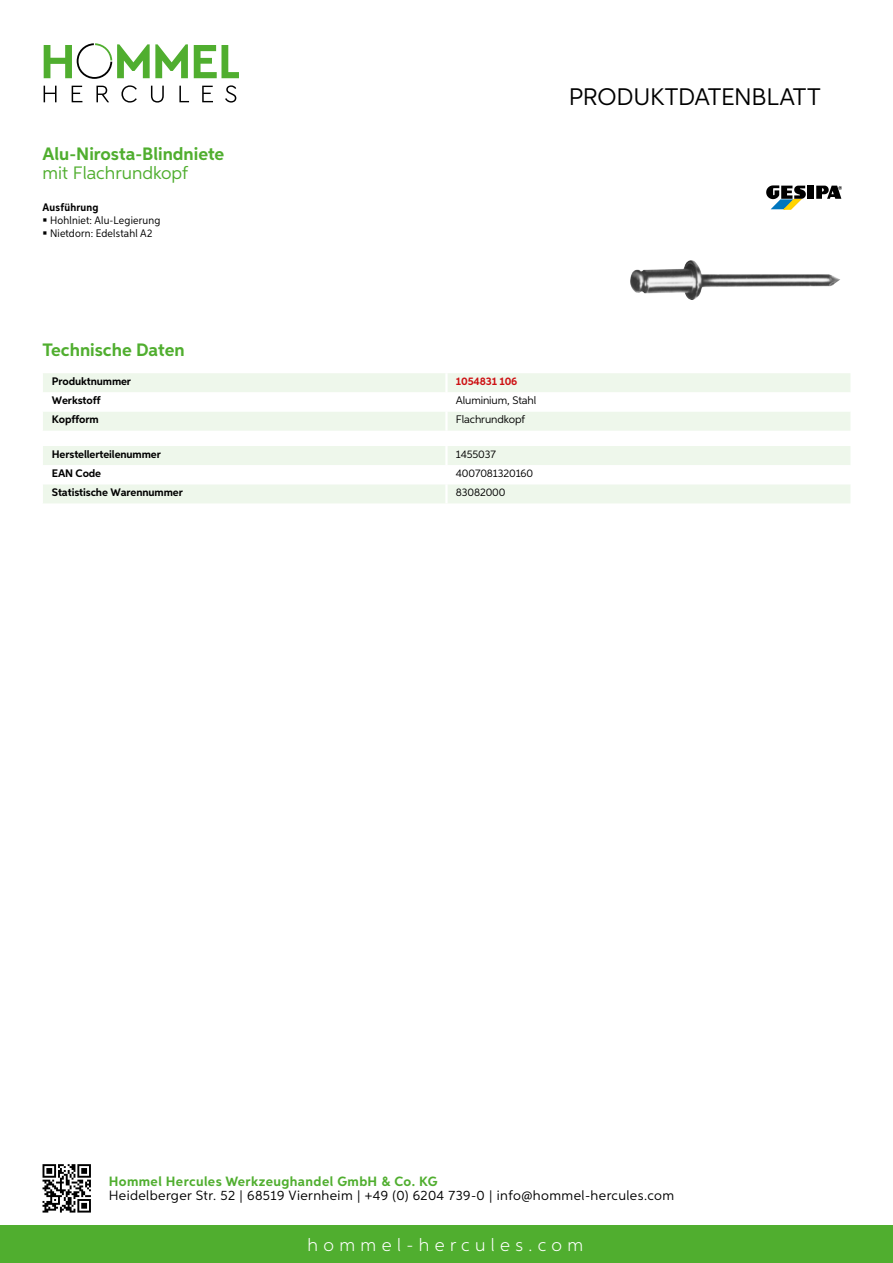
<style>
.page{position:relative;width:893px;height:1263px;background:#fff}
.page>*{position:absolute;margin:0;border:0;box-sizing:border-box;transform-origin:0 0}
.t1{font:24px "Aspira";letter-spacing:-.01em;color:#000}
.t2{font:700 18px "Aspira";color:#50ae2f}
.t3{font:300 18px "Aspira";letter-spacing:.3em;color:#fff}
.t4{font:18px "Aspira";color:#50ae2f}
.t5{font:13.5px "Aspira";letter-spacing:.03em;color:#000}
.t6{font:700 13.5px "Aspira";letter-spacing:.03em;color:#50ae2f}
.t7{font:700 10.95px "Aspira";letter-spacing:-.01em;color:#000}
.t8{font:10.95px "Aspira";letter-spacing:-.01em;color:#000}
.t9{font:10.95px/12.8px "Aspira Nar";letter-spacing:.015em;color:#000}
.t10{font:700 10.95px "Aspira";letter-spacing:-.01em;color:#cd1013}
.t11{font:700 10.95px "Aspira Nar";letter-spacing:.02em;color:#000}
</style>
<div class="page">
<div style="left:0;top:1226px;width:893px;height:37px;background:#50ae2f"></div>
<svg style="left:43px;top:1164px;width:48px;height:48px"></svg>
<svg style="left:194px;top:45px;width:45px;height:33px"></svg>
<svg style="left:44px;top:43px;width:144px;height:36px"></svg>
<svg style="left:44px;top:86px;width:13px;height:16px"></svg>
<svg style="left:72px;top:86px;width:10px;height:16px"></svg>
<svg style="left:96px;top:86px;width:13px;height:16px"></svg>
<svg style="left:121px;top:85px;width:16px;height:18px"></svg>
<svg style="left:151px;top:86px;width:13px;height:17px"></svg>
<svg style="left:179px;top:86px;width:10px;height:16px"></svg>
<svg style="left:202px;top:86px;width:11px;height:16px"></svg>
<svg style="left:225px;top:85px;width:11px;height:18px"></svg>
<svg style="left:43px;top:373px;width:807px;height:58px"></svg>
<hr style="left:445px;top:411px;width:3px;height:20px;background:#fff">
<svg style="left:43px;top:446px;width:807px;height:57px"></svg>
<hr style="left:445px;top:484px;width:3px;height:19px;background:#fff">
<img style="left:630px;top:260px;width:210px;height:40px">
<div style="left:807px;top:186px;width:7px;height:13px;background:#000"></div>
<svg style="left:766px;top:185px;width:40px;height:25px"></svg>
<svg style="left:816px;top:186px;width:26px;height:13px"></svg>
<h2 class="t2" style="left:43px;top:142px;width:183px">Alu-Nirosta-Blindniete</h2>
<h2 class="t4" style="left:43px;top:162px;width:147px">mit Flachrundkopf</h2>
<p class="t11" style="left:43px;top:201px;width:58px">Ausführung</p>
<p class="t9" style="left:50px;top:214px;width:112px">Hohlniet: Alu-Legierung<br>Nietdorn: Edelstahl A2</p>
<h1 class="t1" style="left:569px;top:82px;width:253px">Produktdatenblatt</h1>
<h2 class="t2" style="left:43px;top:339px;width:144px">Technische Daten</h2>
<p class="t7" style="left:52px;top:375px;width:81px">Produktnummer</p>
<p class="t10" style="left:456px;top:375px;width:63px">1054831 106</p>
<p class="t7" style="left:52px;top:394px;width:50px">Werkstoff</p>
<p class="t8" style="left:456px;top:394px;width:82px">Aluminium, Stahl</p>
<p class="t7" style="left:52px;top:413px;width:48px">Kopfform</p>
<p class="t8" style="left:456px;top:413px;width:71px">Flachrundkopf</p>
<p class="t7" style="left:52px;top:447px;width:111px">Herstellerteilenummer</p>
<p class="t8" style="left:456px;top:447px;width:42px">1455037</p>
<p class="t7" style="left:52px;top:467px;width:51px">EAN Code</p>
<p class="t8" style="left:456px;top:467px;width:79px">4007081320160</p>
<p class="t7" style="left:52px;top:486px;width:132px">Statistische Warennummer</p>
<p class="t8" style="left:456px;top:486px;width:51px">83082000</p>
<p class="t6" style="left:109px;top:1172px;width:330px">Hommel Hercules Werkzeughandel GmbH &amp; Co. KG</p>
<p class="t5" style="left:109px;top:1187px;width:567px">Heidelberger Str. 52 | 68519 Viernheim | +49 (0) 6204 739-0 | info@hommel-hercules.com</p>
<h2 class="t3" style="left:307px;top:1234px;width:277px">hommel-hercules.com</h2>
</div>
